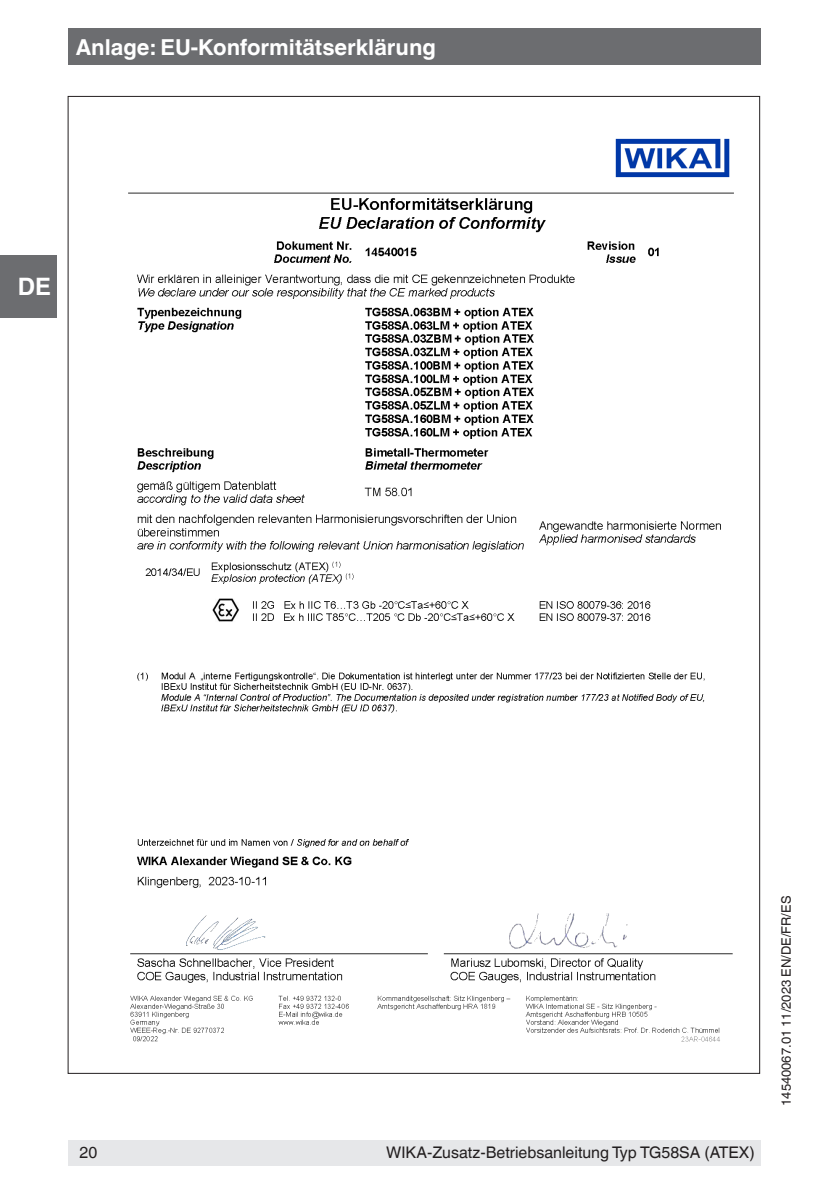
<style>
.page{position:relative;width:840px;height:1191px;background:#fff}
.page>*{position:absolute;margin:0;border:0;box-sizing:border-box;transform-origin:0 0}
.t1{font:700 24px "Helvetica World";color:#fff}
.t2{font:700 22px "Helvetica World";color:#fff}
.t3{font:16px "Helvetica World";color:#231f20}
.t4{font:13px "Helvetica World";color:#231f20}
</style>
<div class="page">
<div style="left:68px;top:28px;width:692px;height:37px;background:#6c6d70"></div>
<div style="left:68px;top:1140px;width:692px;height:25px;background:#e6e7e9"></div>
<div style="left:0;top:255px;width:57px;height:62px;background:#6c6d70"></div>
<img style="left:128px;top:138px;width:606px;height:904px">
<h2 class="t2" style="left:76px;top:35px;width:362px">Anlage: EU-Konformitätserklärung</h2>
<h1 class="t1" style="left:18px;top:273px;width:35px">DE</h1>
<p class="t3" style="left:79px;top:1143px;width:19px">20</p>
<p class="t3" style="left:386px;top:1143px;width:370px">WIKA-Zusatz-Betriebsanleitung Typ TG58SA (ATEX)</p>
<p class="t4" style="left:778px;top:1106px;width:211px;rotate:-90deg">14540067.01 11/2023 EN/DE/FR/ES</p>
</div>
